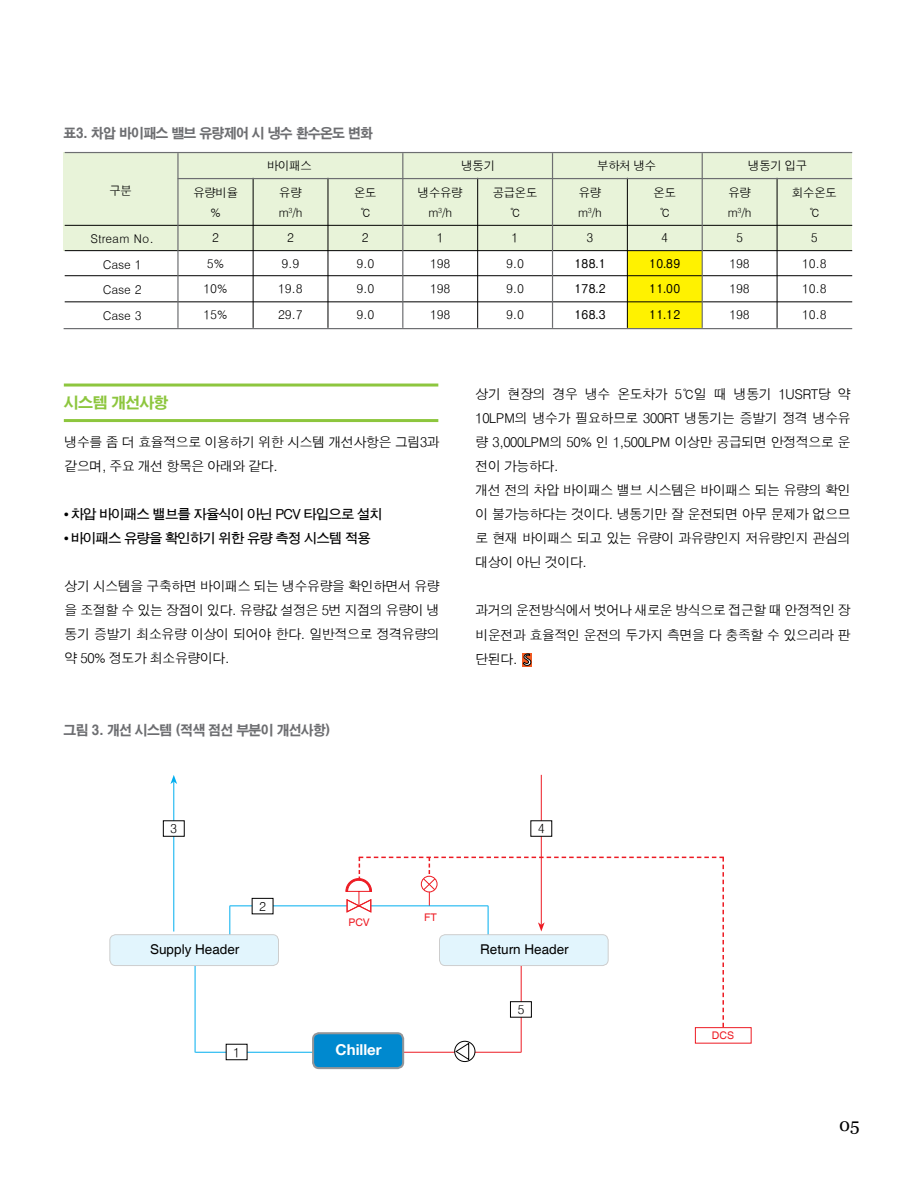
<style>
.page{position:relative;width:915px;height:1191px;background:#fff}
.page>*{position:absolute;margin:0;border:0;box-sizing:border-box;transform-origin:0 0}
.t1{font:18px "Georgia";color:#000}
.t2{font:15px "H2 gtr E";letter-spacing:-.05em;color:#8dc63e}
.t3{font:700 15px "Helvetica 75";color:#fff}
.t4{font:13.5px/24px "H2 gtr M";letter-spacing:-.075em;color:#000}
.t5{font:13.5px "H2 gtr B";letter-spacing:-.075em;color:#000}
.t6{font:13.5px "H2 gtr E";letter-spacing:-.05em;color:#6d6e71;scale:.95 1}
.t7{font:13.5px "Helvetica";color:#000}
.t8{font:12.3px "H2 gtr M";color:#000}
.t9{font:12px/25.5px "H2 gtr M";letter-spacing:-.025em;color:#000;text-align:center}
.t10{font:12px/25.5px "H2 gtr B";letter-spacing:-.025em;color:#000;text-align:justify}
.t11{font:10.5px "Helvetica";color:#ed1b23}
</style>
<div class="page">
<div style="left:64px;top:152px;width:787px;height:98px;background:#e8f3d9"></div>
<div style="left:627px;top:251px;width:74px;height:77px;background:#fff200"></div>
<hr style="left:64px;top:383px;width:374px;height:3px;background:#8dc63e">
<hr style="left:64px;top:419px;width:374px;height:3px;background:#8dc63e">
<hr style="left:403px;top:1052px;width:117px;height:1px;background:#ed1b23">
<svg style="left:454px;top:1041px;width:21px;height:20px"></svg>
<div style="left:454px;top:1040px;width:21px;height:22px;border:1px solid #000;border-radius:50%"></div>
<svg style="left:455px;top:1042px;width:14px;height:18px"></svg>
<hr style="left:541px;top:775px;width:1px;height:149px;background:#ed1b23">
<hr style="left:173px;top:781px;width:1px;height:150px;background:#00aeef">
<svg style="left:170px;top:775px;width:7px;height:9px"></svg>
<hr style="left:229px;top:905px;width:118px;height:1px;background:#00aeef">
<hr style="left:195px;top:1052px;width:117px;height:1px;background:#00aeef">
<svg style="left:229px;top:906px;width:1px;height:28px"></svg>
<hr style="left:195px;top:966px;width:1px;height:86px;background:#00aeef">
<hr style="left:520px;top:966px;width:1px;height:86px;background:#ed1b23">
<div style="left:110px;top:934px;width:168px;height:31px;background:#e2f5fd;border-radius:6px"></div>
<div style="left:109px;top:934px;width:170px;height:32px;border:1px solid #000;border-radius:6px"></div>
<div style="left:313px;top:1033px;width:90px;height:35px;background:#0089cf;border-radius:6px"></div>
<div style="left:312px;top:1032px;width:92px;height:37px;border:2px solid #939598;border-radius:6px"></div>
<div style="left:163px;top:820px;width:22px;height:16px;background:#fff"></div>
<div style="left:530px;top:820px;width:22px;height:16px;background:#fff"></div>
<div style="left:694px;top:1027px;width:57px;height:16px;background:#fff;border:1px solid #ed1b23"></div>
<div style="left:251px;top:898px;width:22px;height:16px;background:#fff;border:1px solid #000"></div>
<div style="left:226px;top:1043px;width:21px;height:17px;background:#fff"></div>
<hr style="left:65px;top:225px;width:786px;height:1px;background:#000">
<hr style="left:65px;top:250px;width:786px;height:1px;background:#000">
<hr style="left:65px;top:275px;width:786px;height:1px;background:#000">
<hr style="left:65px;top:301px;width:786px;height:1px;background:#000">
<hr style="left:253px;top:178px;width:1px;height:150px;background:#000">
<hr style="left:327px;top:178px;width:1px;height:150px;background:#000">
<hr style="left:477px;top:178px;width:1px;height:150px;background:#000">
<hr style="left:627px;top:178px;width:1px;height:150px;background:#000">
<hr style="left:776px;top:178px;width:1px;height:150px;background:#000">
<hr style="left:65px;top:152px;width:786px;height:1px;background:#6d6e71">
<hr style="left:178px;top:178px;width:673px;height:1px;background:#6d6e71">
<hr style="left:177px;top:153px;width:1px;height:175px;background:#6d6e71">
<hr style="left:402px;top:153px;width:1px;height:175px;background:#6d6e71">
<hr style="left:551px;top:153px;width:2px;height:175px;background:#6d6e71">
<hr style="left:701px;top:153px;width:1px;height:175px;background:#6d6e71">
<hr style="left:64px;top:328px;width:787px;height:1px;background:#6d6e71">
<svg style="left:345px;top:856px;width:378px;height:171px"></svg>
<div style="left:522px;top:653px;width:9px;height:14px;background:#f15a22"></div>
<svg style="left:523px;top:653px;width:8px;height:13px"></svg>
<p class="t6" style="left:64px;top:125px;width:327px">표3. 차압 바이패스 밸브 유량제어 시 냉수 환수온도 변화</p>
<p class="t9" style="left:109px;top:177px;width:25px">구분</p>
<p class="t9" style="left:90px;top:225px;width:65px">Stream No.<br>Case 1<br>Case 2<br>Case 3</p>
<p class="t9" style="left:193px;top:182px;width:47px;line-height:19.5px">유량비율 %</p>
<p class="t9" style="left:203px;top:224px;width:26px">2<br>5%<br>10%<br>15%</p>
<p class="t9" style="left:267px;top:152px;width:47px">바이패스</p>
<p class="t9" style="left:461px;top:152px;width:36px">냉동기</p>
<p class="t9" style="left:596px;top:152px;width:61px">부하처 냉수</p>
<p class="t9" style="left:747px;top:152px;width:61px">냉동기 입구</p>
<p class="t9" style="left:278px;top:182px;width:26px;line-height:19.5px;text-align:left">유량 m<sup>3</sup>/h</p>
<p class="t9" style="left:278px;top:224px;width:26px">2<br>9.9<br>19.8<br>29.7</p>
<p class="t9" style="left:354px;top:182px;width:25px;line-height:19.5px">온도 ℃</p>
<p class="t9" style="left:356px;top:224px;width:19px">2<br>9.0<br>9.0<br>9.0</p>
<p class="t9" style="left:417px;top:182px;width:47px;line-height:19.5px">냉수유량 m<sup>3</sup>/h</p>
<p class="t9" style="left:430px;top:224px;width:22px">1<br>198<br>198<br>198</p>
<p class="t9" style="left:492px;top:182px;width:47px;line-height:19.5px">공급온도 ℃</p>
<p class="t9" style="left:506px;top:224px;width:19px">1<br>9.0<br>9.0<br>9.0</p>
<p class="t9" style="left:577px;top:182px;width:26px;line-height:19.5px;text-align:left">유량 m<sup>3</sup>/h</p>
<p class="t9" style="left:586px;top:224px;width:8px">3</p>
<p class="t10" style="left:574px;top:250px;width:33px">188.1<br>178.2<br>168.3</p>
<p class="t9" style="left:653px;top:182px;width:25px;line-height:19.5px">온도 ℃</p>
<p class="t9" style="left:661px;top:224px;width:8px">4</p>
<p class="t10" style="left:648px;top:250px;width:33px">10.89<br>11.00<br>11.12</p>
<p class="t9" style="left:727px;top:182px;width:26px;line-height:19.5px;text-align:left">유량 m<sup>3</sup>/h</p>
<p class="t9" style="left:729px;top:224px;width:22px">5<br>198<br>198<br>198</p>
<p class="t9" style="left:791px;top:182px;width:47px;line-height:19.5px">회수온도 ℃</p>
<p class="t9" style="left:801px;top:224px;width:26px">5<br>10.8<br>10.8<br>10.8</p>
<p class="t2" style="left:64px;top:394px;width:106px">시스템 개선사항</p>
<p class="t4" style="left:64px;top:429px;width:377px">냉수를 좀 더 효율적으로 이용하기 위한 시스템 개선사항은 그림3과 같으며, 주요 개선 항목은 아래와 같다.</p>
<p class="t5" style="left:64px;top:506px;width:320px"><sup>●</sup> 차압 바이패스 밸브를 자율식이 아닌 PCV 타입으로 설치</p>
<p class="t5" style="left:64px;top:530px;width:308px"><sup>●</sup> 바이패스 유량을 확인하기 위한 유량 측정 시스템 적용</p>
<p class="t4" style="left:64px;top:573px;width:377px;text-align:justify">상기 시스템을 구축하면 바이패스 되는 냉수유량을 확인하면서 유량 을 조절할 수 있는 장점이 있다. 유량값 설정은 5번 지점의 유량이 냉 동기 증발기 최소유량 이상이 되어야 한다. 일반적으로 정격유량의 약 50% 정도가 최소유량이다.</p>
<p class="t6" style="left:64px;top:721px;width:283px">그림 3. 개선 시스템 (적색 점선 부분이 개선사항)</p>
<p class="t4" style="left:475px;top:381px;width:377px">상기 현장의 경우 냉수 온도차가 5℃일 때 냉동기 1USRT당 약<br>10LPM의 냉수가 필요하므로 300RT 냉동기는 증발기 정격 냉수유 량 3,000LPM의 50% 인 1,500LPM 이상만 공급되면 안정적으로 운 전이 가능하다.<br>개선 전의 차압 바이패스 밸브 시스템은 바이패스 되는 유량의 확인 이 불가능하다는 것이다. 냉동기만 잘 운전되면 아무 문제가 없으므 로 현재 바이패스 되고 있는 유량이 과유량인지 저유량인지 관심의 대상이 아닌 것이다.</p>
<p class="t4" style="left:475px;top:598px;width:377px;text-align:justify">과거의 운전방식에서 벗어나 새로운 방식으로 접근할 때 안정적인 장 비운전과 효율적인 운전의 두가지 측면을 다 충족할 수 있으리라 판 단된다.</p>
<p class="t8" style="left:170px;top:821px;width:9px">3</p>
<p class="t8" style="left:537px;top:821px;width:9px">4</p>
<p class="t8" style="left:259px;top:898px;width:9px">2</p>
<p class="t11" style="left:348px;top:916px;width:23px">PCV</p>
<p class="t11" style="left:424px;top:911px;width:14px">FT</p>
<p class="t7" style="left:150px;top:942px;width:91px">Supply Header</p>
<p class="t7" style="left:480px;top:942px;width:90px">Return Header</p>
<p class="t8" style="left:233px;top:1044px;width:9px">1</p>
<p class="t3" style="left:335px;top:1040px;width:48px">Chiller</p>
<p class="t8" style="left:517px;top:1001px;width:9px">5</p>
<p class="t11" style="left:711px;top:1029px;width:24px">DCS</p>
<h1 class="t1" style="left:838px;top:1114px;width:22px">05</h1>
</div>
